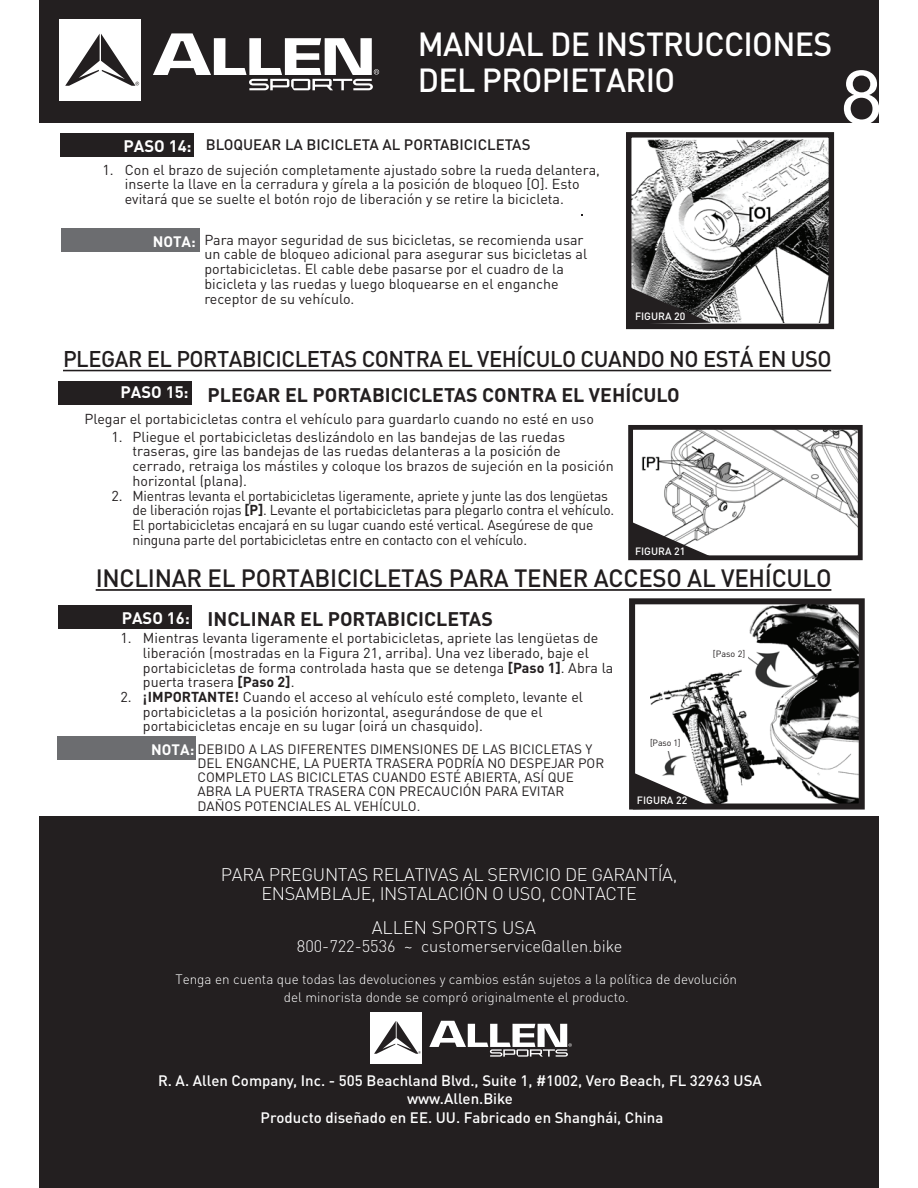
<style>
.page{position:relative;width:918px;height:1188px;background:#fff}
.page>*{position:absolute;margin:0;border:0;box-sizing:border-box;transform-origin:0 0}
.t1{font:500 33px/36px "DINOT";letter-spacing:-.02em;color:#fff}
.t2{font:500 24.75px "DINOT";letter-spacing:-.01em;color:#211d1e}
.t3{font:500 22.5px "DINOT";letter-spacing:-.02em;color:#211d1e}
.t4{font:700 19.5px "DINOT";color:#231f20}
.t5{font:300 18px/19.5px "DINOT";letter-spacing:-.02em;color:#fff;text-align:center}
.t6{font:300 18px "DINOT";color:#fff}
.t7{font:300 16.5px "DINOT";color:#fff}
.t8{font:500 15px/18px "DINOT";color:#fff;text-align:center}
.t9{font:500 15px "DINOT";color:#231f20}
.t10{font:700 15px "DINOT";color:#fff}
.t11{font:14.25px/14.7px "DINOT";color:#231f20}
.t12{font:13.5px/14.2px "DINOT";color:#231f20}
.t13{font:300 13.5px/18px "DINOT";color:#fff;text-align:center}
.t14{font:500 10.5px "DINOT";color:#fff}
.t15{font:9px "DINOT";letter-spacing:-.005em;color:#211d1e}
.s1{font-weight:700;font-size:16.5px;color:#fff}
.s2{font-weight:700}
.s3{font-size:16.5px;color:#fff}
</style>
<div class="page">
<img style="left:650px;top:605px;width:208px;height:198px">
<img style="left:632px;top:139px;width:196px;height:183px">
<div style="left:39px;top:0;width:840px;height:123px;background:#231f20"></div>
<div style="left:59px;top:19px;width:82px;height:82px;background:#fff"></div>
<svg style="left:65px;top:34px;width:74px;height:52px"></svg>
<svg style="left:153px;top:33px;width:226px;height:57px"></svg>
<div style="left:39px;top:816px;width:840px;height:372px;background:#231f20"></div>
<div style="left:370px;top:1012px;width:52px;height:51px;background:#fff"></div>
<svg style="left:374px;top:1021px;width:47px;height:33px"></svg>
<svg style="left:429px;top:1021px;width:143px;height:36px"></svg>
<img style="left:641px;top:431px;width:216px;height:102px">
<div style="left:58px;top:381px;width:134px;height:24px;background:#231f20"></div>
<svg style="left:634px;top:522px;width:78px;height:32px"></svg>
<div style="left:628px;top:425px;width:235px;height:135px;border:5px solid #231f20"></div>
<div style="left:58px;top:605px;width:134px;height:24px;background:#231f20"></div>
<div style="left:57px;top:736px;width:138px;height:24px;background:#6c6d70"></div>
<svg style="left:636px;top:773px;width:78px;height:30px"></svg>
<div style="left:629px;top:598px;width:236px;height:212px;border:6px solid #231f20"></div>
<svg style="left:844px;top:70px;width:35px;height:53px"></svg>
<div style="left:60px;top:133px;width:133px;height:24px;background:#231f20"></div>
<svg style="left:632px;top:288px;width:79px;height:35px;background:#373535"></svg>
<div style="left:626px;top:132px;width:208px;height:197px;border:5px solid #231f20"></div>
<div style="left:61px;top:228px;width:139px;height:24px;background:#6c6d70"></div>
<hr style="left:63px;top:370px;width:768px;height:1px;background:#211d1e">
<hr style="left:96px;top:589px;width:735px;height:2px;background:#211d1e">
<div style="left:678px;top:645px;width:70px;height:16px;background:#fff"></div>
<div style="left:636px;top:738px;width:51px;height:12px;background:#fff"></div>
<h1 class="t1" style="left:418px;top:26px;width:416px">MANUAL DE INSTRUCCIONES<br>DEL PROPIETARIO</h1>
<p class="t9" style="left:124px;top:135px;width:408px"><span class="s1">PASO 14:</span> BLOQUEAR LA BICICLETA AL PORTABICICLETAS</p>
<p class="t11" style="left:125px;top:162px;width:477px;text-indent:-23px">1. Con el brazo de sujeción completamente ajustado sobre la rueda delantera, inserte la llave en la cerradura y gírela a la posición de bloqueo [O]. Esto evitará que se suelte el botón rojo de liberación y se retire la bicicleta.</p>
<p class="t11" style="left:204px;top:232px;width:384px">Para mayor seguridad de sus bicicletas, se recomienda usar un cable de bloqueo adicional para asegurar sus bicicletas al portabicicletas. El cable debe pasarse por el cuadro de la bicicleta y las ruedas y luego bloquearse en el enganche receptor de su vehículo.</p>
<h3 class="t3" style="left:63px;top:345px;width:770px">PLEGAR EL PORTABICICLETAS CONTRA EL VEHÍCULO CUANDO NO ESTÁ EN USO</h3>
<p class="t10" style="left:153px;top:231px;width:45px">NOTA:</p>
<p class="t14" style="left:635px;top:310px;width:52px">FIGURA 20</p>
<h3 class="t4" style="left:121px;top:382px;width:560px"><sup>PASO</sup> <sup>15:</sup> PLEGAR EL PORTABICICLETAS CONTRA EL VEHÍCULO</h3>
<p class="t11" style="left:85px;top:411px;width:511px">Plegar el portabicicletas contra el vehículo para guardarlo cuando no esté en uso</p>
<p class="t11" style="left:133px;top:429px;width:483px;text-indent:-21px">1. Pliegue el portabicicletas deslizándolo en las bandejas de las ruedas traseras, gire las bandejas de las ruedas delanteras a la posición de cerrado, retraiga los mástiles y coloque los brazos de sujeción en la posición horizontal (plana).</p>
<p class="t11" style="left:133px;top:487px;width:483px;text-indent:-21px">2. Mientras levanta el portabicicletas ligeramente, apriete y junte las dos lengüetas de liberación rojas <span class="s2">[P]</span>. Levante el portabicicletas para plegarlo contra el vehículo.<br>El portabicicletas encajará en su lugar cuando esté vertical. Asegúrese de que ninguna parte del portabicicletas entre en contacto con el vehículo.</p>
<p class="t14" style="left:635px;top:544px;width:52px">FIGURA 21</p>
<h2 class="t2" style="left:96px;top:562px;width:737px">INCLINAR EL PORTABICICLETAS PARA TENER ACCESO AL VEHÍCULO</h2>
<h3 class="t4" style="left:122px;top:607px;width:373px"><span class="s3">PASO 16:</span> INCLINAR EL PORTABICICLETAS</h3>
<p class="t11" style="left:143px;top:630px;width:472px;text-indent:-23px">1. Mientras levanta ligeramente el portabicicletas, apriete las lengüetas de liberación (mostradas en la Figura 21, arriba). Una vez liberado, baje el portabicicletas de forma controlada hasta que se detenga <span class="s2">[Paso 1]</span>. Abra la puerta trasera <span class="s2">[Paso 2]</span>.</p>
<p class="t11" style="left:143px;top:689px;width:442px;text-indent:-23px">2. <span class="s2">¡IMPORTANTE!</span> Cuando el acceso al vehículo esté completo, levante el portabicicletas a la posición horizontal, asegurándose de que el portabicicletas encaje en su lugar (oirá un chasquido).</p>
<p class="t12" style="left:197px;top:741px;width:408px">DEBIDO A LAS DIFERENTES DIMENSIONES DE LAS BICICLETAS Y DEL ENGANCHE, LA PUERTA TRASERA PODRÍA NO DESPEJAR POR COMPLETO LAS BICICLETAS CUANDO ESTÉ ABIERTA, ASÍ QUE ABRA LA PUERTA TRASERA CON PRECAUCIÓN PARA EVITAR DAÑOS POTENCIALES AL VEHÍCULO.</p>
<p class="t10" style="left:151px;top:740px;width:45px">NOTA:</p>
<p class="t15" style="left:650px;top:737px;width:32px">[Paso 1]</p>
<p class="t14" style="left:637px;top:793px;width:52px">FIGURA 22</p>
<p class="t5" style="left:221px;top:864px;width:458px">PARA PREGUNTAS RELATIVAS AL SERVICIO DE GARANTÍA,<br>ENSAMBLAJE, INSTALACIÓN O USO, CONTACTE</p>
<p class="t6" style="left:372px;top:916px;width:166px">ALLEN SPORTS USA</p>
<p class="t7" style="left:297px;top:936px;width:327px">800-722-5536 ~ customerservice@allen.bike</p>
<p class="t15" style="left:713px;top:647px;width:34px">[Paso 2]</p>
<p class="t13" style="left:175px;top:970px;width:563px">Tenga en cuenta que todas las devoluciones y cambios están sujetos a la política de devolución del minorista donde se compró originalmente el producto.</p>
<p class="t8" style="left:158px;top:1071px;width:605px">R. A. Allen Company, Inc. - 505 Beachland Blvd., Suite 1, #1002, Vero Beach, FL 32963 USA www.Allen.Bike</p>
<p class="t8" style="left:261px;top:1108px;width:404px">Producto diseñado en EE. UU. Fabricado en Shanghái, China</p>
</div>
